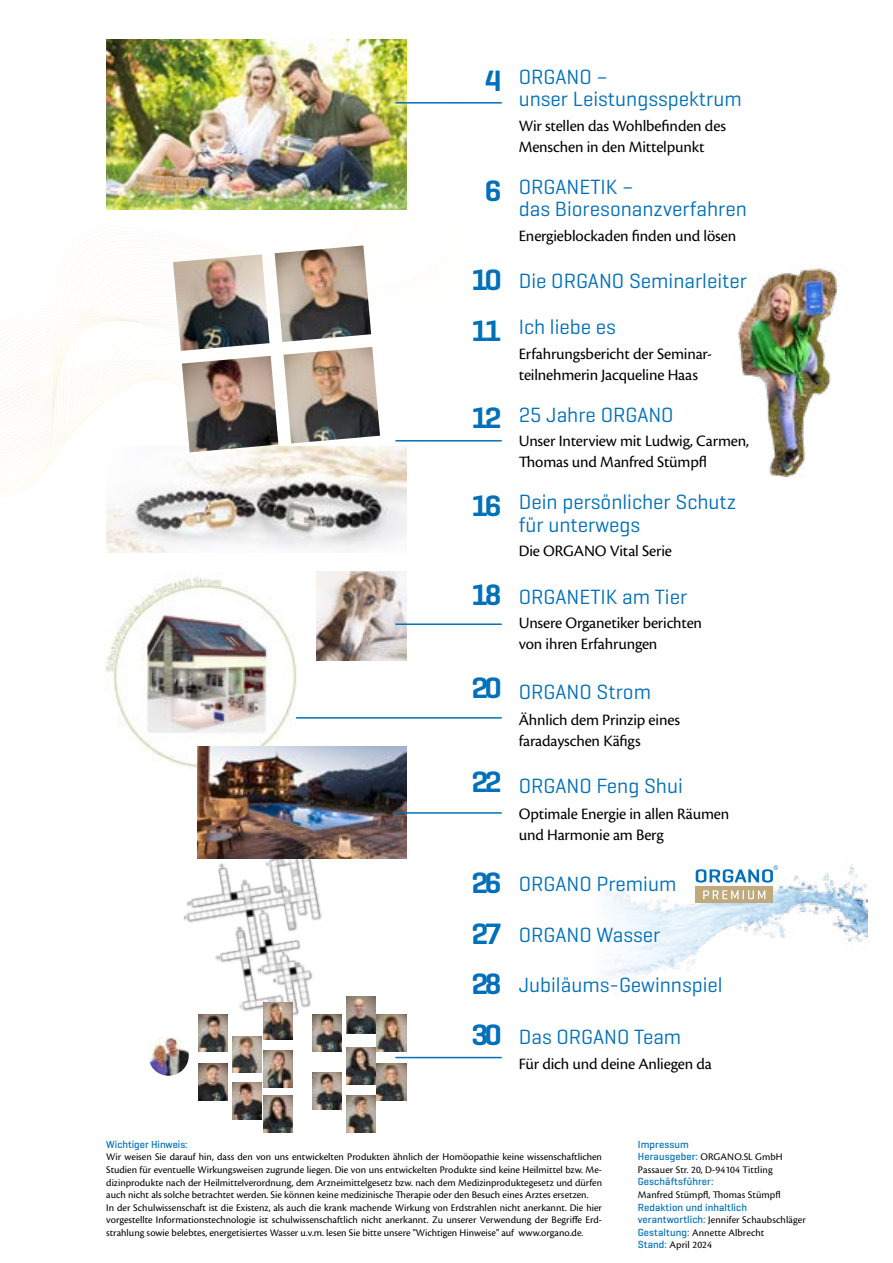
<style>
.page{position:relative;width:893px;height:1263px;background:#fff}
.page>*{position:absolute;margin:0;border:0;box-sizing:border-box;transform-origin:0 0}
.t1{font:600 30px "Geogrotesque";letter-spacing:-.11em;color:#0070ba}
.t2{font:21px/22.5px "Geogrotesque";color:#0070ba}
.t3{font:16.5px/21px "Cronos Pro";letter-spacing:-.01em;color:#000}
.t4{font:10.5px/12.6px "Cronos Pro";color:#000}
.t5{font:500 10.5px "Geogrotesque";letter-spacing:.01em;color:#0070ba}
.s1{font-weight:600;font-size:30px}
.s2{font-family:"Geogrotesque";font-weight:500;color:#0070ba}
</style>
<div class="page">
<img style="left:184px;top:858px;width:162px;height:172px">
<svg style="left:0;top:160px;width:481px;height:368px"></svg>
<img style="left:601px;top:864px;width:266px;height:117px">
<img style="left:104px;top:576px;width:193px;height:192px">
<img style="left:317px;top:571px;width:89px;height:90px">
<img style="left:106px;top:446px;width:300px;height:107px">
<img style="left:106px;top:40px;width:300px;height:170px">
<hr style="left:395px;top:102px;width:107px;height:2px;background:#0070ba">
<hr style="left:296px;top:717px;width:206px;height:2px;background:#0070ba">
<hr style="left:395px;top:1057px;width:107px;height:1px;background:#0070ba">
<hr style="left:395px;top:440px;width:107px;height:1px;background:#0070ba">
<img style="left:737px;top:266px;width:101px;height:210px">
<img style="left:173px;top:254px;width:97px;height:97px">
<img style="left:283px;top:347px;width:97px;height:96px">
<img style="left:182px;top:356px;width:96px;height:96px">
<img style="left:275px;top:245px;width:96px;height:97px">
<hr style="left:395px;top:623px;width:107px;height:2px;background:#0070ba">
<img style="left:197px;top:746px;width:209px;height:112px">
<hr style="left:395px;top:812px;width:107px;height:2px;background:#0070ba">
<svg style="left:696px;top:865px;width:82px;height:17px"></svg>
<div style="left:696px;top:886px;width:77px;height:17px;background:#c1a97e"></div>
<svg style="left:703px;top:890px;width:62px;height:9px"></svg>
<img style="left:199px;top:1015px;width:29px;height:37px">
<img style="left:199px;top:1063px;width:29px;height:37px">
<img style="left:232px;top:1036px;width:29px;height:37px">
<img style="left:232px;top:1083px;width:29px;height:37px">
<img style="left:263px;top:1050px;width:29px;height:37px">
<img style="left:263px;top:1002px;width:29px;height:37px">
<img style="left:263px;top:1096px;width:29px;height:37px">
<img style="left:313px;top:1015px;width:29px;height:37px">
<img style="left:313px;top:1073px;width:29px;height:36px">
<img style="left:377px;top:1015px;width:29px;height:37px">
<img style="left:377px;top:1063px;width:29px;height:37px">
<img style="left:346px;top:1047px;width:29px;height:37px">
<img style="left:346px;top:996px;width:29px;height:37px">
<img style="left:346px;top:1095px;width:29px;height:37px">
<img style="left:149px;top:1037px;width:40px;height:39px">
<h1 class="t1" style="left:485px;top:62px;width:18px">4</h1>
<h1 class="t1" style="left:485px;top:172px;width:18px">6</h1>
<h2 class="t2" style="left:519px;top:65px;width:224px">ORGANO –<br>unser Leistungsspektrum</h2>
<h3 class="t3" style="left:519px;top:115px;width:209px">Wir stellen das Wohlbefinden des<br>Menschen in den Mittelpunkt</h3>
<h2 class="t2" style="left:519px;top:175px;width:230px">ORGANETIK –<br>das Bioresonanzverfahren</h2>
<h3 class="t3" style="left:519px;top:225px;width:219px">Energieblockaden finden und lösen</h3>
<h2 class="t2" style="left:471px;top:269px;width:277px"><span class="s1">10</span> Die ORGANO Seminarleiter</h2>
<h1 class="t1" style="left:471px;top:312px;width:32px">11</h1>
<h3 class="t3" style="left:519px;top:343px;width:195px">Erfahrungsbericht der Seminar&shy;teilnehmerin Jacqueline Haas</h3>
<h2 class="t2" style="left:519px;top:315px;width:99px">Ich liebe es</h2>
<h1 class="t1" style="left:471px;top:399px;width:32px">12</h1>
<h1 class="t1" style="left:471px;top:487px;width:32px">16</h1>
<h1 class="t1" style="left:471px;top:576px;width:32px">18</h1>
<h1 class="t1" style="left:471px;top:669px;width:32px">20</h1>
<h1 class="t1" style="left:471px;top:763px;width:32px">22</h1>
<h2 class="t2" style="left:519px;top:402px;width:156px">25 Jahre ORGANO</h2>
<h3 class="t3" style="left:519px;top:431px;width:232px">Unser Interview mit Ludwig, Carmen,<br>Thomas und Manfred Stümpfl</h3>
<h2 class="t2" style="left:519px;top:490px;width:219px">Dein persönlicher Schutz für unterwegs</h2>
<h3 class="t3" style="left:519px;top:541px;width:155px">Die ORGANO Vital Serie</h3>
<h2 class="t2" style="left:519px;top:585px;width:170px">ORGANETIK am Tier</h2>
<h3 class="t3" style="left:519px;top:613px;width:185px">Unsere Organetiker berichten von ihren Erfahrungen</h3>
<h2 class="t2" style="left:519px;top:680px;width:134px">ORGANO Strom</h2>
<h3 class="t3" style="left:519px;top:709px;width:163px">Ähnlich dem Prinzip eines faradayschen Käfigs</h3>
<h2 class="t2" style="left:519px;top:774px;width:166px">ORGANO Feng Shui</h2>
<h3 class="t3" style="left:519px;top:803px;width:212px">Optimale Energie in allen Räumen und Harmonie am Berg</h3>
<h2 class="t2" style="left:471px;top:872px;width:207px"><span class="s1">26</span> ORGANO Premium</h2>
<h2 class="t2" style="left:471px;top:923px;width:191px"><span class="s1">27</span> ORGANO Wasser</h2>
<h2 class="t2" style="left:471px;top:973px;width:253px"><span class="s1">28</span> Jubiläums-Gewinnspiel</h2>
<h1 class="t1" style="left:471px;top:1016px;width:32px">30</h1>
<h2 class="t2" style="left:519px;top:1025px;width:164px">Das ORGANO Team</h2>
<h3 class="t3" style="left:519px;top:1053px;width:195px">Für dich und deine Anliegen da</h3>
<p class="t5" style="left:106px;top:1138px;width:83px">Wichtiger Hinweis:</p>
<p class="t4" style="left:106px;top:1151px;width:497px">Wir weisen Sie darauf hin, dass den von uns entwickelten Produkten ähnlich der Homöopathie keine wissenschaftlichen Studien für eventuelle Wirkungsweisen zugrunde liegen. Die von uns entwickelten Produkte sind keine Heilmittel bzw. Me&shy;dizinprodukte nach der Heilmittelverordnung, dem Arzneimittelgesetz bzw. nach dem Medizinproduktegesetz und dürfen auch nicht als solche betrachtet werden. Sie können keine medizinische Therapie oder den Besuch eines Arztes ersetzen.<br>In der Schulwissenschaft ist die Existenz, als auch die krank machende Wirkung von Erdstrahlen nicht anerkannt. Die hier vorgestellte Informationstechnologie ist schulwissenschaftlich nicht anerkannt. Zu unserer Verwendung der Begriffe Erd&shy;strahlung sowie belebtes, energetisiertes Wasser u.v.m. lesen Sie bitte unsere "Wichtigen Hinweise" auf www.organo.de.</p>
<p class="t5" style="left:638px;top:1137px;width:52px">Impressum</p>
<p class="t4" style="left:638px;top:1150px;width:146px"><span class="s2">Herausgeber:</span> ORGANO.SL GmbH<br>Passauer Str. 20, D-94104 Tittling</p>
<p class="t5" style="left:638px;top:1175px;width:77px">Geschäftsführer:</p>
<p class="t4" style="left:638px;top:1188px;width:144px">Manfred Stümpfl, Thomas Stümpfl</p>
<p class="t5" style="left:638px;top:1200px;width:111px">Redaktion und inhaltlich</p>
<p class="t4" style="left:638px;top:1213px;width:170px"><span class="s2">verantwortlich:</span> Jennifer Schaubschläger<br><span class="s2">Gestaltung:</span> Annette Albrecht<br><span class="s2">Stand:</span> April 2024</p>
</div>
